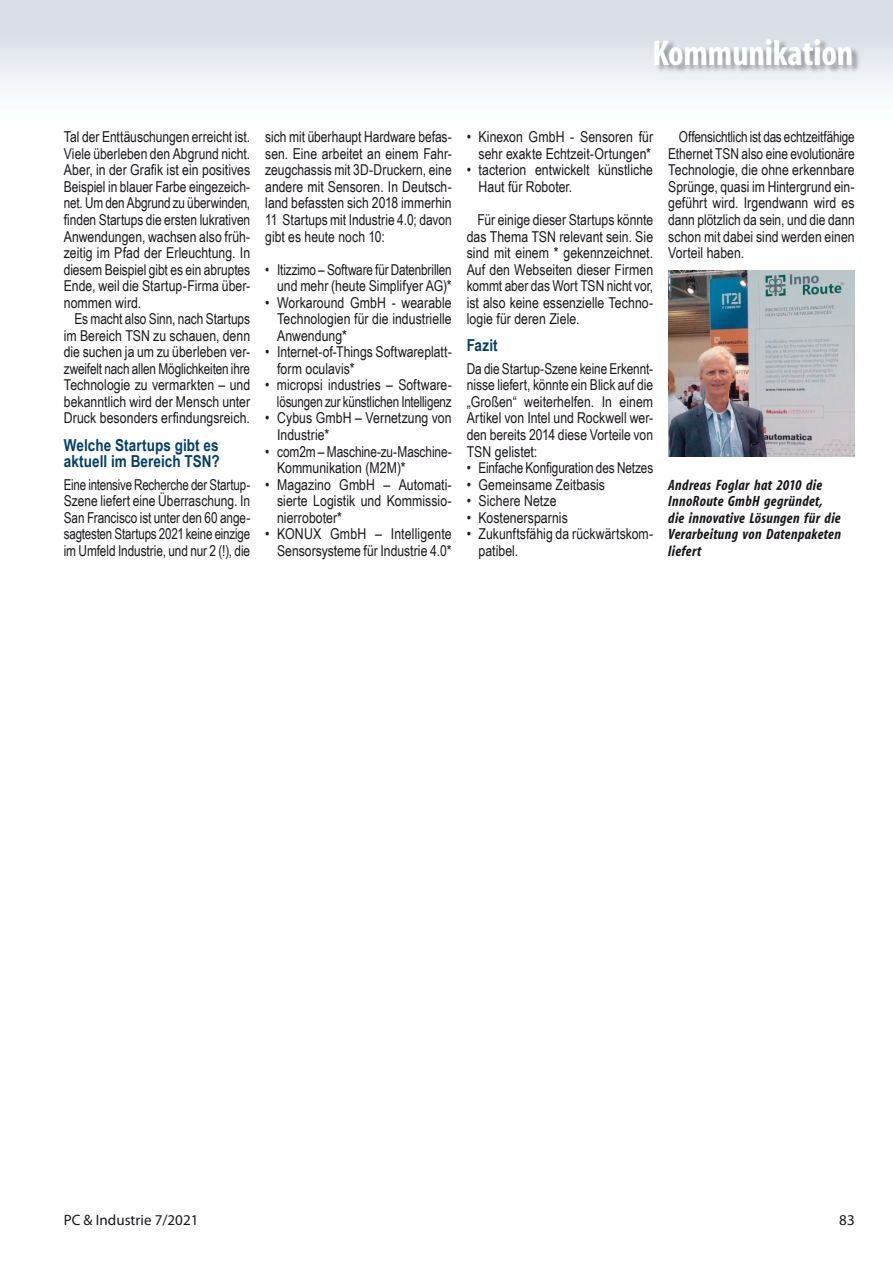
<style>
.page{position:relative;width:893px;height:1263px;background:#fff}
.page>*{position:absolute;margin:0;border:0;box-sizing:border-box;transform-origin:0 0}
.t1{font:700 condensed 36px "Myriad";letter-spacing:-.005em;color:#fff}
.t2{font:700 16.5px/16.5px "Arial Narrow";letter-spacing:.005em;color:#00406a}
.t3{font:15px/16.5px "Arial Narrow";color:#1a171c;text-align:justify}
.t4{font:15px/16.5px "Arial Narrow";color:#1a171c;text-align:justify;scale:.95 1}
.t5{font:15px/16.5px "Arial Narrow";color:#1a171c;text-align:justify;scale:.94 1}
.t6{font:italic 700 condensed 15px/16.5px "Myriad";letter-spacing:.02em;color:#1a171c}
.t7{font:15px/16.5px "Arial Narrow";color:#1a171c;text-align:right;scale:.96 1}
.t8{font:15px "Myriad Pro";color:#1a171c}
</style>
<div class="page">
<div style="left:0;top:0;width:893px;height:128px;background:linear-gradient(to bottom,#d2d8e2,#fff)"></div>
<img style="left:668px;top:270px;width:187px;height:186px">
<div style="left:655px;top:38px;width:205px;height:36px;background:#1a171c;opacity:.4"></div>
<h1 class="t1" style="left:652px;top:35px;width:202px">Kommunikation</h1>
<p class="t3" style="left:64px;top:128px;width:188px">Tal der Enttäuschungen erreicht ist.<br>Viele überleben den Abgrund nicht.<br>Aber, in der Grafik ist ein positives Beispiel in blauer Farbe eingezeich&shy;net. Um den Abgrund zu überwinden, finden Startups die ersten lukrativen Anwendungen, wachsen also früh&shy;zeitig im Pfad der Erleuchtung. In diesem Beispiel gibt es ein abruptes Ende, weil die Startup-Firma über&shy;nommen wird.</p>
<p class="t3" style="left:64px;top:310px;width:188px;text-indent:11px">Es macht also Sinn, nach Startups im Bereich TSN zu schauen, denn die suchen ja um zu überleben ver&shy;zweifelt nach allen Möglichkeiten ihre Technologie zu vermarkten – und bekanntlich wird der Mensch unter Druck besonders erfindungsreich.</p>
<p class="t2" style="left:64px;top:436px;width:157px">Welche Startups gibt es aktuell im Bereich TSN?</p>
<p class="t5" style="left:64px;top:475px;width:200px">Eine intensive Recherche der Startup-Szene liefert eine Überraschung. In San Francisco ist unter den 60 ange&shy;sagtesten Startups 2021 keine einzige im Umfeld Industrie, und nur 2 (!), die</p>
<p class="t3" style="left:265px;top:128px;width:188px">sich mit überhaupt Hardware befas&shy;sen. Eine arbeitet an einem Fahr&shy;zeugchassis mit 3D-Druckern, eine andere mit Sensoren. In Deutsch&shy;land befassten sich 2018 immerhin 11 Startups mit Industrie 4.0; davon gibt es heute noch 10:</p>
<p class="t7" style="left:265px;top:260px;width:196px">• Itizzimo – Software für Datenbrillen und mehr (heute Simplifyer AG)*</p>
<p class="t3" style="left:277px;top:294px;width:176px;text-indent:-12px">• Workaround GmbH - wearable Technologien für die industrielle Anwendung*</p>
<p class="t3" style="left:277px;top:343px;width:176px;text-indent:-12px">• Internet-of-Things Softwareplatt&shy;form oculavis*</p>
<p class="t3" style="left:265px;top:376px;width:188px;text-align:right">• micropsi industries – Software&shy;lösungen zur künstlichen Intelligenz</p>
<p class="t3" style="left:277px;top:409px;width:176px;text-indent:-12px">• Cybus GmbH – Vernetzung von<br>Industrie*</p>
<p class="t3" style="left:277px;top:442px;width:176px;text-indent:-12px">• com2m – Maschine-zu-Maschine-<br>Kommunikation (M2M)*</p>
<p class="t3" style="left:277px;top:475px;width:176px;text-indent:-12px">• Magazino GmbH – Automati&shy;sierte Logistik und Kommissio&shy;nierroboter*</p>
<p class="t3" style="left:265px;top:525px;width:188px;text-align:right">• KONUX GmbH – Intelligente<br>Sensorsysteme für Industrie 4.0*</p>
<p class="t3" style="left:467px;top:128px;width:188px;text-align:right">• Kinexon GmbH - Sensoren für sehr exakte Echtzeit-Ortungen*</p>
<p class="t3" style="left:479px;top:161px;width:176px;text-indent:-12px">• tacterion entwickelt künstliche<br>Haut für Roboter.</p>
<p class="t3" style="left:467px;top:211px;width:188px;text-indent:11px">Für einige dieser Startups könnte das Thema TSN relevant sein. Sie sind mit einem * gekennzeichnet.<br>Auf den Webseiten dieser Firmen kommt aber das Wort TSN nicht vor, ist also keine essenzielle Techno&shy;logie für deren Ziele.</p>
<p class="t2" style="left:467px;top:336px;width:33px">Fazit</p>
<p class="t3" style="left:467px;top:360px;width:188px">Da die Startup-Szene keine Erkennt&shy;nisse liefert, könnte ein Blick auf die „Großen“ weiterhelfen. In einem Artikel von Intel und Rockwell wer&shy;den bereits 2014 diese Vorteile von TSN gelistet:</p>
<p class="t7" style="left:467px;top:459px;width:196px">• Einfache Konfiguration des Netzes</p>
<p class="t3" style="left:467px;top:475px;width:140px">• Gemeinsame Zeitbasis</p>
<p class="t3" style="left:467px;top:492px;width:91px">• Sichere Netze</p>
<p class="t3" style="left:467px;top:509px;width:103px">• Kostenersparnis</p>
<p class="t3" style="left:479px;top:525px;width:176px;text-indent:-12px">• Zukunftsfähig da rückwärtskom&shy;patibel.</p>
<p class="t4" style="left:668px;top:128px;width:198px;text-indent:11px">Offensichtlich ist das echtzeitfähige Ethernet TSN also eine evolutionäre Technologie, die ohne erkennbare Sprünge, quasi im Hintergrund ein&shy;geführt wird. Irgendwann wird es dann plötzlich da sein, und die dann schon mit dabei sind werden einen Vorteil haben.</p>
<p class="t6" style="left:668px;top:477px;width:174px">Andreas Foglar hat 2010 die<br>InnoRoute GmbH gegründet, die innovative Lösungen für die<br>Verarbeitung von Datenpaketen liefert</p>
<p class="t8" style="left:64px;top:1210px;width:136px">PC &amp; Industrie 7/2021</p>
<p class="t8" style="left:839px;top:1210px;width:17px">83</p>
</div>
